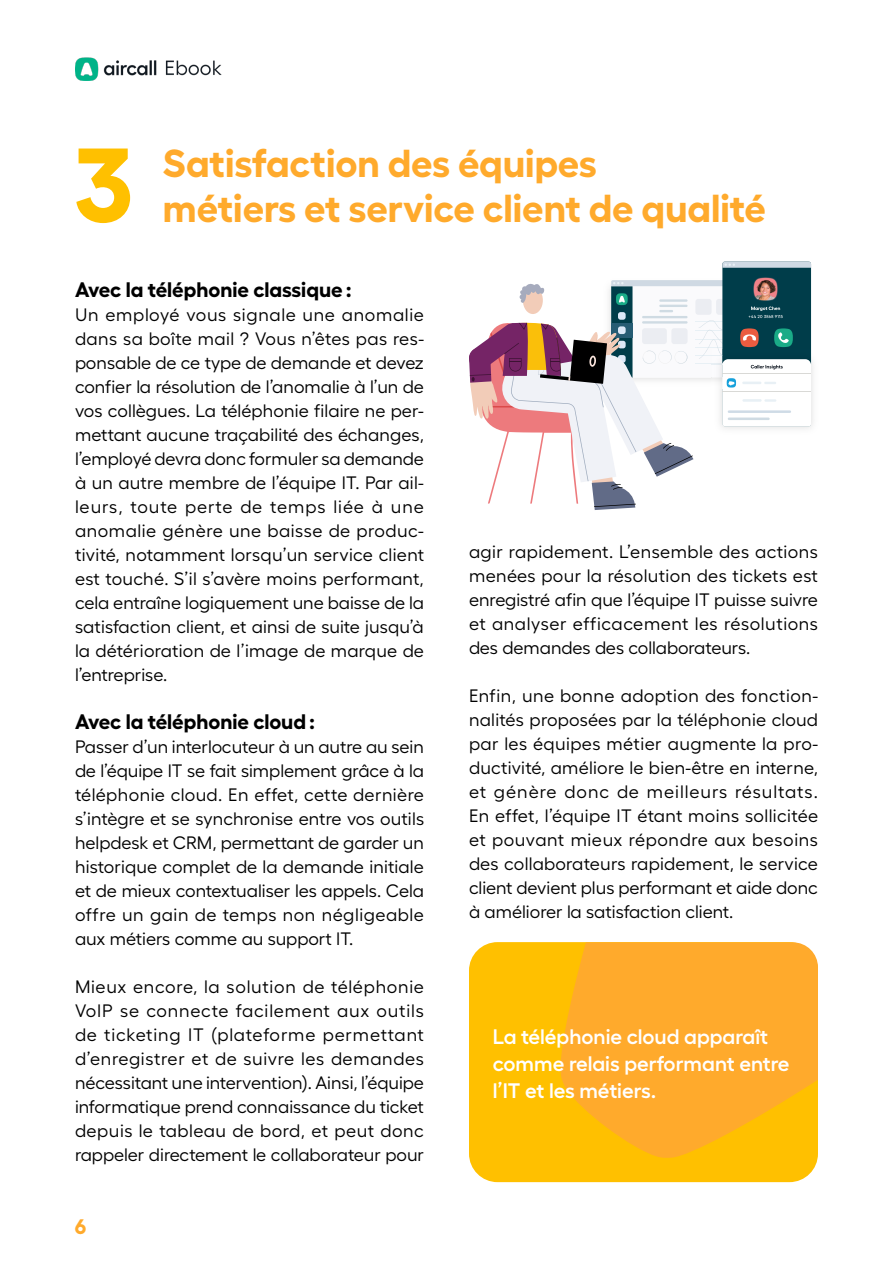
<style>
.page{position:relative;width:893px;height:1263px;background:#fff}
.page>*{position:absolute;margin:0;border:0;box-sizing:border-box;transform-origin:0 0}
.t1{font:700 105px "Fellix";color:#ffc000}
.t2{font:700 39px "Fellix";color:#ffaa2c}
.t3{font:600 21px/27px "Fellix";color:#fff}
.t4{font:700 21px "Fellix";color:#000}
.t5{font:700 21px "Fellix";color:#ffaa2c}
.t6{font:18px/24px "Fellix";color:#000;text-align:justify}
</style>
<div class="page">
<img style="left:75px;top:57px;width:146px;height:24px">
<div style="left:469px;top:942px;width:349px;height:240px;background:#ffc000;border-radius:28px"></div>
<svg style="left:558px;top:942px;width:260px;height:216px;fill:#ffaa2c"></svg>
<div style="left:722px;top:262px;width:89px;height:164px;background:#003d4a;border-radius:2px"></div>
<svg style="left:722px;top:262px;width:89px;height:6px"></svg>
<img style="left:756px;top:277px;width:19px;height:3px">
<svg style="left:469px;top:280px;width:342px;height:230px"></svg>
<h1 class="t1" style="left:75px;top:101px;width:60px">3</h1>
<h2 class="t2" style="left:163px;top:132px;width:435px">Satisfaction des équipes</h2>
<h2 class="t2" style="left:163px;top:177px;width:604px">métiers et service client de qualité</h2>
<p class="t4" style="left:75px;top:272px;width:278px">Avec la téléphonie classique :</p>
<p class="t6" style="left:75px;top:300px;width:351px">Un employé vous signale une anomalie dans sa boîte mail ? Vous n’êtes pas res&shy;ponsable de ce type de demande et devez confier la résolution de l’anomalie à l’un de vos collègues. La téléphonie filaire ne per&shy;mettant aucune traçabilité des échanges, l’employé devra donc formuler sa demande à un autre membre de l’équipe IT. Par ail&shy;leurs, toute perte de temps liée à une anomalie génère une baisse de produc&shy;tivité, notamment lorsqu’un service client est touché. S’il s’avère moins performant, cela entraîne logiquement une baisse de la satisfaction client, et ainsi de suite jusqu’à la détérioration de l’image de marque de l’entreprise.</p>
<p class="t4" style="left:75px;top:704px;width:242px">Avec la téléphonie cloud :</p>
<p class="t6" style="left:75px;top:732px;width:351px">Passer d’un interlocuteur à un autre au sein de l’équipe IT se fait simplement grâce à la téléphonie cloud. En effet, cette dernière s’intègre et se synchronise entre vos outils helpdesk et CRM, permettant de garder un historique complet de la demande initiale et de mieux contextualiser les appels. Cela offre un gain de temps non négligeable aux métiers comme au support IT.</p>
<p class="t6" style="left:75px;top:972px;width:350px">Mieux encore, la solution de téléphonie VoIP se connecte facilement aux outils de ticketing IT (plateforme permettant d’enregistrer et de suivre les demandes nécessitant une intervention). Ainsi, l’équipe informatique prend connaissance du ticket depuis le tableau de bord, et peut donc rappeler directement le collaborateur pour</p>
<p class="t5" style="left:75px;top:1210px;width:13px">6</p>
<p class="t6" style="left:469px;top:538px;width:351px">agir rapidement. L’ensemble des actions menées pour la résolution des tickets est enregistré afin que l’équipe IT puisse suivre et analyser efficacement les résolutions des demandes des collaborateurs.</p>
<p class="t6" style="left:469px;top:682px;width:351px">Enfin, une bonne adoption des fonction&shy;nalités proposées par la téléphonie cloud par les équipes métier augmente la pro&shy;ductivité, améliore le bien-être en interne, et génère donc de meilleurs résultats.<br>En effet, l’équipe IT étant moins sollicitée et pouvant mieux répondre aux besoins des collaborateurs rapidement, le service client devient plus performant et aide donc à améliorer la satisfaction client.</p>
<p class="t3" style="left:493px;top:1021px;width:298px">La téléphonie cloud apparaît comme relais performant entre l’IT et les métiers.</p>
</div>
